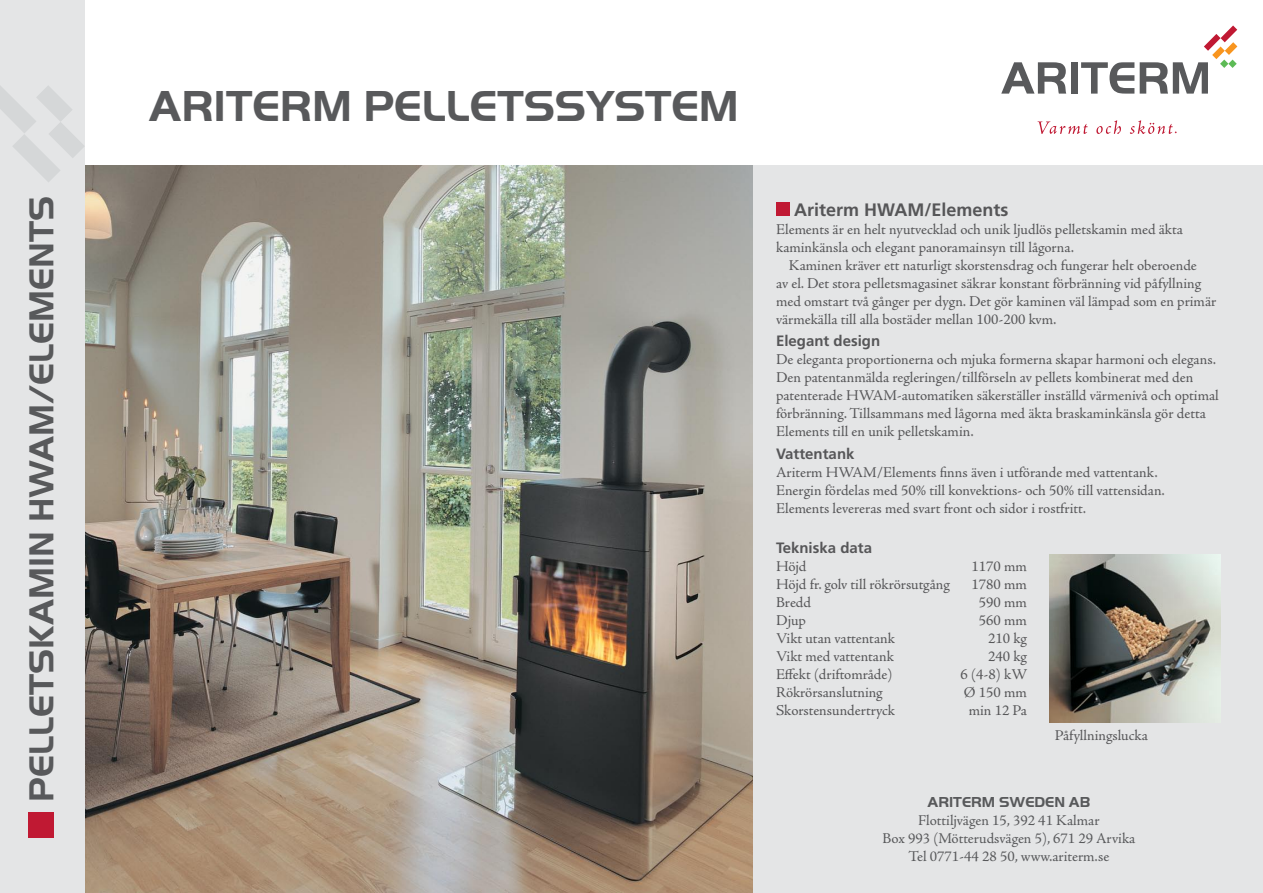
<style>
.page{position:relative;width:1263px;height:893px;background:#fff}
.page>*{position:absolute;margin:0;border:0;box-sizing:border-box;transform-origin:0 0}
.t1{font:700 45px "Handel Gothic EF";color:#58595b}
.t2{font:700 36px "Handel Gothic EF";color:#58595b}
.t3{font:700 18px "Frutiger";color:#565658}
.t4{font:15px/18px "Adobe Jenson Pro";color:#565658}
.t5{font:15px/18px "Adobe Jenson Pro";color:#58595b;text-align:center}
.t6{font:700 15px "Frutiger";color:#565658}
.t7{font:700 15px "Handel Gothic EF";color:#58595b}
</style>
<div class="page">
<img style="left:85px;top:165px;width:668px;height:728px">
<div style="left:753px;top:165px;width:510px;height:728px;background:#e4e5e6"></div>
<div style="left:0;top:0;width:85px;height:893px;background:#e4e5e6"></div>
<div style="left:776px;top:203px;width:13px;height:13px;background:#c01933"></div>
<img style="left:1049px;top:554px;width:171px;height:168px">
<div style="left:1071px;top:62px;width:7px;height:32px;background:#58595b"></div>
<svg style="left:1081px;top:62px;width:53px;height:32px"></svg>
<svg style="left:1001px;top:62px;width:65px;height:32px"></svg>
<svg style="left:1140px;top:26px;width:97px;height:68px"></svg>
<svg style="left:1037px;top:121px;width:50px;height:13px"></svg>
<svg style="left:1096px;top:120px;width:25px;height:14px"></svg>
<svg style="left:1130px;top:120px;width:47px;height:14px"></svg>
<svg style="left:0;top:86px;width:84px;height:96px"></svg>
<div style="left:28px;top:812px;width:26px;height:26px;background:#c01933"></div>
<h2 class="t2" style="left:20px;top:802px;width:608px;rotate:-90deg">PELLETSKAMIN HWAM/ELEMENTS</h2>
<h1 class="t1" style="left:149px;top:80px;width:592px">ARITERM PELLETSSYSTEM</h1>
<p class="t3" style="left:794px;top:199px;width:216px">Ariterm HWAM/Elements</p>
<p class="t4" style="left:776px;top:221px;width:408px">Elements är en helt nyutvecklad och unik ljudlös pelletskamin med äkta kaminkänsla och elegant panoramainsyn till lågorna.</p>
<p class="t4" style="left:776px;top:257px;width:442px;text-indent:13px">Kaminen kräver ett naturligt skorstensdrag och fungerar helt oberoende<br>av el. Det stora pelletsmagasinet säkrar konstant förbränning vid påfyllning med omstart två gånger per dygn. Det gör kaminen väl lämpad som en primär värmekälla till alla bostäder mellan 100-200 kvm.</p>
<p class="t6" style="left:776px;top:332px;width:106px">Elegant design</p>
<p class="t4" style="left:776px;top:351px;width:444px">De eleganta proportionerna och mjuka formerna skapar harmoni och elegans.<br>Den patentanmälda regleringen/tillförseln av pellets kombinerat med den patenterade HWAM-automatiken säkerställer inställd värmenivå och optimal förbränning. Tillsammans med lågorna med äkta braskaminkänsla gör detta Elements till en unik pelletskamin.</p>
<p class="t6" style="left:776px;top:445px;width:80px">Vattentank</p>
<p class="t4" style="left:776px;top:463px;width:390px">Ariterm HWAM/Elements finns även i utförande med vattentank.<br>Energin fördelas med 50% till konvektions- och 50% till vattensidan.<br>Elements levereras med svart front och sidor i rostfritt.</p>
<p class="t6" style="left:776px;top:539px;width:97px">Tekniska data</p>
<p class="t4" style="left:776px;top:557px;width:32px">Höjd</p>
<p class="t4" style="left:971px;top:557px;width:57px">1170 mm</p>
<p class="t4" style="left:776px;top:575px;width:175px">Höjd fr. golv till rökrörsutgång</p>
<p class="t4" style="left:971px;top:575px;width:57px">1780 mm</p>
<p class="t4" style="left:776px;top:593px;width:36px">Bredd</p>
<p class="t4" style="left:979px;top:593px;width:50px">590 mm</p>
<p class="t4" style="left:776px;top:611px;width:31px">Djup</p>
<p class="t4" style="left:979px;top:611px;width:50px">560 mm</p>
<p class="t4" style="left:776px;top:629px;width:120px">Vikt utan vattentank</p>
<p class="t4" style="left:988px;top:629px;width:40px">210 kg</p>
<p class="t4" style="left:776px;top:647px;width:119px">Vikt med vattentank</p>
<p class="t4" style="left:988px;top:647px;width:40px">240 kg</p>
<p class="t4" style="left:776px;top:665px;width:118px">Effekt (driftområde)</p>
<p class="t4" style="left:961px;top:665px;width:68px">6 (4-8) kW</p>
<p class="t4" style="left:776px;top:683px;width:108px">Rökrörsanslutning</p>
<p class="t4" style="left:964px;top:683px;width:65px">Ø 150 mm</p>
<p class="t4" style="left:776px;top:701px;width:120px">Skorstensundertryck</p>
<p class="t4" style="left:969px;top:701px;width:60px">min 12 Pa</p>
<p class="t4" style="left:1055px;top:726px;width:94px">Påfyllningslucka</p>
<p class="t7" style="left:927px;top:793px;width:164px">ARITERM SWEDEN AB</p>
<p class="t5" style="left:882px;top:811px;width:254px">Flottiljvägen 15, 392 41 Kalmar<br>Box 993 (Mötterudsvägen 5), 671 29 Arvika<br>Tel 0771-44 28 50, www.ariterm.se</p>
</div>
